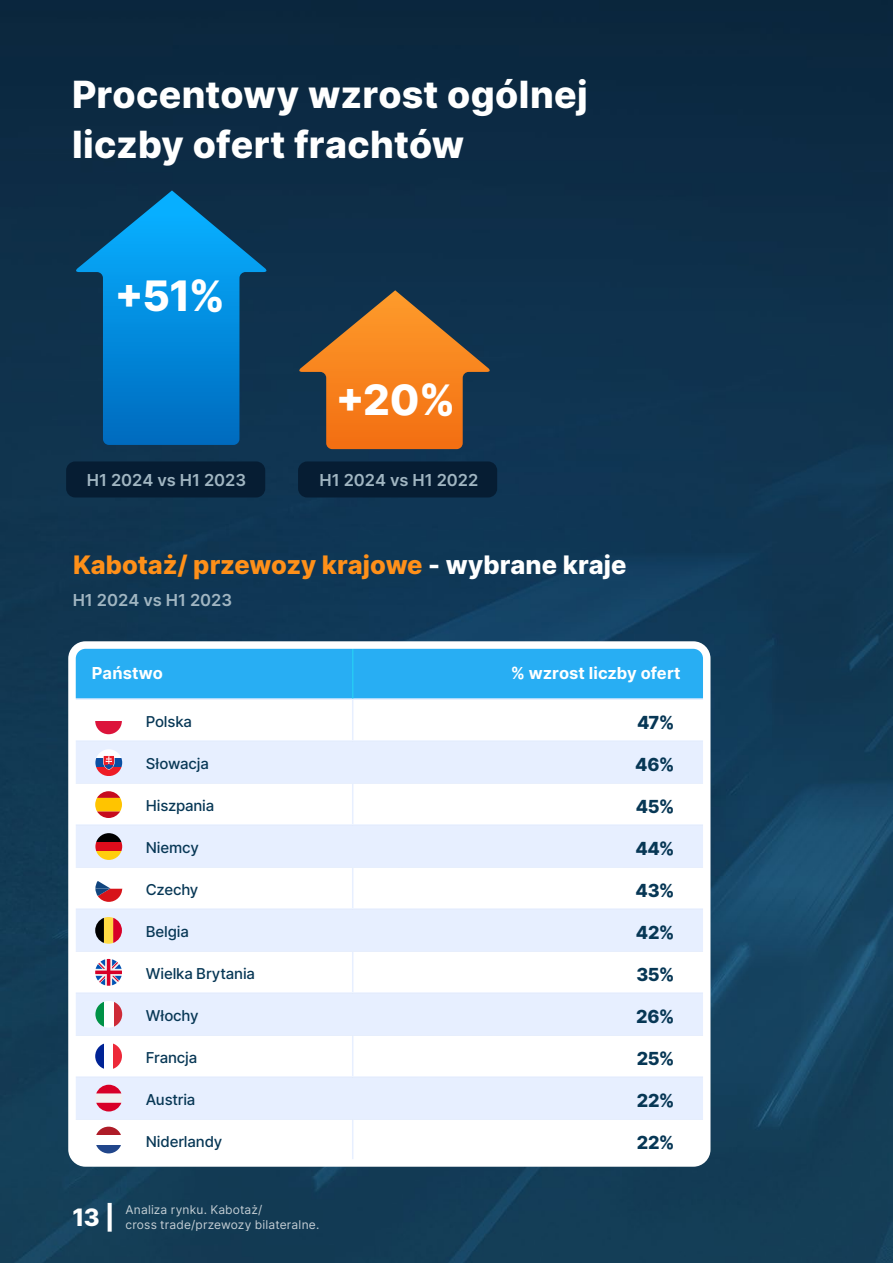
<style>
.page{position:relative;width:893px;height:1263px;background:#fff}
.page>*{position:absolute;margin:0;border:0;box-sizing:border-box;transform-origin:0 0}
.t1{font:800 42px "Inter";color:#fff}
.t2{font:800 37.5px/49.5px "Inter";letter-spacing:.005em;color:#fff}
.t3{font:800 25.5px "Inter";color:#ff9019}
.t4{font:800 24px "Inter";color:#fff}
.t5{font:800 18px "Inter";letter-spacing:-.02em;color:#073755}
.t6{font:600 16.5px "Inter";letter-spacing:-.005em;color:#a1b6c2}
.t7{font:700 16.5px "Inter";color:#fff}
.t8{font:500 15px "Inter";letter-spacing:-.01em;color:#073755}
.t9{font:12px/14.4px "Inter";letter-spacing:.015em;color:#fff}
.s1{color:#fff}
</style>
<div class="page">
<img style="left:0;top:0;width:893px;height:1263px">
<div style="left:298px;top:461px;width:199px;height:36px;background:#061d33;border-radius:9px"></div>
<div style="left:66px;top:461px;width:199px;height:36px;background:#061d33;border-radius:9px"></div>
<div style="left:77px;top:650px;width:624px;height:48px;background:#28aef3"></div>
<svg style="left:77px;top:700px;width:624px;height:458px"></svg>
<svg style="left:77px;top:742px;width:624px;height:376px;fill:#e7efff"></svg>
<hr style="left:72px;top:698px;width:281px;height:2px;background:#e7efff">
<hr style="left:353px;top:698px;width:354px;height:2px;background:#e7efff">
<hr style="left:352px;top:700px;width:1px;height:40px;background:#e7efff">
<hr style="left:72px;top:740px;width:281px;height:2px;background:#e7efff">
<hr style="left:353px;top:740px;width:354px;height:2px;background:#e7efff">
<hr style="left:352px;top:742px;width:1px;height:40px;background:#e7efff">
<hr style="left:72px;top:782px;width:281px;height:2px;background:#e7efff">
<hr style="left:353px;top:782px;width:354px;height:2px;background:#e7efff">
<hr style="left:352px;top:784px;width:1px;height:40px;background:#e7efff">
<hr style="left:72px;top:824px;width:281px;height:2px;background:#e7efff">
<hr style="left:353px;top:824px;width:354px;height:2px;background:#e7efff">
<hr style="left:352px;top:826px;width:1px;height:40px;background:#e7efff">
<hr style="left:72px;top:866px;width:281px;height:2px;background:#e7efff">
<hr style="left:353px;top:866px;width:354px;height:2px;background:#e7efff">
<hr style="left:352px;top:868px;width:1px;height:40px;background:#e7efff">
<hr style="left:72px;top:908px;width:281px;height:2px;background:#e7efff">
<hr style="left:353px;top:908px;width:354px;height:2px;background:#e7efff">
<hr style="left:352px;top:910px;width:1px;height:40px;background:#e7efff">
<hr style="left:72px;top:950px;width:281px;height:2px;background:#e7efff">
<hr style="left:353px;top:950px;width:354px;height:2px;background:#e7efff">
<hr style="left:352px;top:952px;width:1px;height:40px;background:#e7efff">
<hr style="left:72px;top:992px;width:281px;height:2px;background:#e7efff">
<hr style="left:353px;top:992px;width:354px;height:2px;background:#e7efff">
<hr style="left:352px;top:994px;width:1px;height:40px;background:#e7efff">
<hr style="left:72px;top:1034px;width:281px;height:2px;background:#e7efff">
<hr style="left:353px;top:1034px;width:354px;height:2px;background:#e7efff">
<hr style="left:352px;top:1036px;width:1px;height:40px;background:#e7efff">
<hr style="left:72px;top:1076px;width:281px;height:2px;background:#e7efff">
<hr style="left:353px;top:1076px;width:354px;height:2px;background:#e7efff">
<hr style="left:352px;top:1078px;width:1px;height:40px;background:#e7efff">
<hr style="left:72px;top:1118px;width:281px;height:2px;background:#e7efff">
<hr style="left:353px;top:1118px;width:354px;height:2px;background:#e7efff">
<hr style="left:352px;top:1120px;width:1px;height:40px;background:#e7efff">
<hr style="left:352px;top:645px;width:1px;height:53px;background:#27c9f3">
<div style="left:68px;top:641px;width:642px;height:526px;border:8px solid #fff;border-radius:14px"></div>
<div style="left:95px;top:707px;width:27px;height:14px;background:#fff"></div>
<svg style="left:95px;top:721px;width:27px;height:13px"></svg>
<div style="left:95px;top:758px;width:27px;height:9px;background:#0b4ea2"></div>
<svg style="left:95px;top:767px;width:27px;height:9px"></svg>
<svg style="left:95px;top:749px;width:27px;height:9px"></svg>
<svg style="left:103px;top:755px;width:12px;height:15px"></svg>
<svg style="left:95px;top:791px;width:27px;height:27px"></svg>
<div style="left:95px;top:842px;width:27px;height:9px;background:#db0c1b"></div>
<svg style="left:95px;top:851px;width:27px;height:9px"></svg>
<svg style="left:95px;top:833px;width:27px;height:9px"></svg>
<svg style="left:95px;top:875px;width:27px;height:27px"></svg>
<svg style="left:95px;top:917px;width:27px;height:27px"></svg>
<svg style="left:95px;top:959px;width:27px;height:27px"></svg>
<svg style="left:95px;top:1001px;width:9px;height:27px"></svg>
<div style="left:104px;top:1001px;width:10px;height:27px;background:#fff"></div>
<svg style="left:114px;top:1001px;width:8px;height:27px"></svg>
<svg style="left:95px;top:1043px;width:9px;height:26px"></svg>
<div style="left:104px;top:1043px;width:10px;height:26px;background:#fff"></div>
<svg style="left:114px;top:1043px;width:8px;height:26px"></svg>
<svg style="left:95px;top:1085px;width:27px;height:26px"></svg>
<div style="left:95px;top:1135px;width:27px;height:10px;background:#fff"></div>
<svg style="left:95px;top:1145px;width:27px;height:8px"></svg>
<svg style="left:95px;top:1127px;width:27px;height:8px"></svg>
<svg style="left:75px;top:190px;width:192px;height:255px;background:#076aa7"></svg>
<svg style="left:298px;top:290px;width:193px;height:159px;background:#9b6230"></svg>
<h2 class="t2" style="left:72px;top:69px;width:517px">Procentowy wzrost ogólnej liczby ofert frachtów</h2>
<h1 class="t1" style="left:115px;top:265px;width:112px">+51%</h1>
<p class="t6" style="left:87px;top:468px;width:161px">H1 2024 vs H1 2023</p>
<h1 class="t1" style="left:336px;top:369px;width:121px">+20%</h1>
<p class="t6" style="left:320px;top:468px;width:160px">H1 2024 vs H1 2022</p>
<h3 class="t3" style="left:73px;top:546px;width:555px">Kabotaż/ przewozy krajowe <span class="s1">- wybrane kraje</span></h3>
<p class="t6" style="left:73px;top:588px;width:161px">H1 2024 vs H1 2023</p>
<p class="t7" style="left:92px;top:660px;width:72px">Państwo</p>
<p class="t7" style="left:511px;top:660px;width:171px">% wzrost liczby ofert</p>
<p class="t8" style="left:146px;top:711px;width:48px">Polska</p>
<p class="t5" style="left:637px;top:709px;width:39px">47%</p>
<p class="t8" style="left:146px;top:753px;width:65px">Słowacja</p>
<p class="t5" style="left:635px;top:751px;width:41px">46%</p>
<p class="t8" style="left:146px;top:795px;width:70px">Hiszpania</p>
<p class="t5" style="left:636px;top:793px;width:40px">45%</p>
<p class="t8" style="left:146px;top:837px;width:55px">Niemcy</p>
<p class="t5" style="left:635px;top:835px;width:41px">44%</p>
<p class="t8" style="left:146px;top:879px;width:54px">Czechy</p>
<p class="t5" style="left:635px;top:877px;width:40px">43%</p>
<p class="t8" style="left:146px;top:921px;width:45px">Belgia</p>
<p class="t5" style="left:636px;top:919px;width:40px">42%</p>
<p class="t8" style="left:146px;top:963px;width:111px">Wielka Brytania</p>
<p class="t5" style="left:636px;top:961px;width:40px">35%</p>
<p class="t8" style="left:146px;top:1005px;width:54px">Włochy</p>
<p class="t5" style="left:636px;top:1003px;width:40px">26%</p>
<p class="t8" style="left:146px;top:1047px;width:53px">Francja</p>
<p class="t5" style="left:637px;top:1045px;width:39px">25%</p>
<p class="t8" style="left:146px;top:1089px;width:51px">Austria</p>
<p class="t5" style="left:637px;top:1087px;width:39px">22%</p>
<p class="t8" style="left:146px;top:1131px;width:78px">Niderlandy</p>
<p class="t5" style="left:637px;top:1129px;width:39px">22%</p>
<h3 class="t4" style="left:72px;top:1199px;width:43px">13 |</h3>
<p class="t9" style="left:125px;top:1202px;width:195px">Analiza rynku. Kabotaż/<br>cross trade/przewozy bilateralne.</p>
</div>
